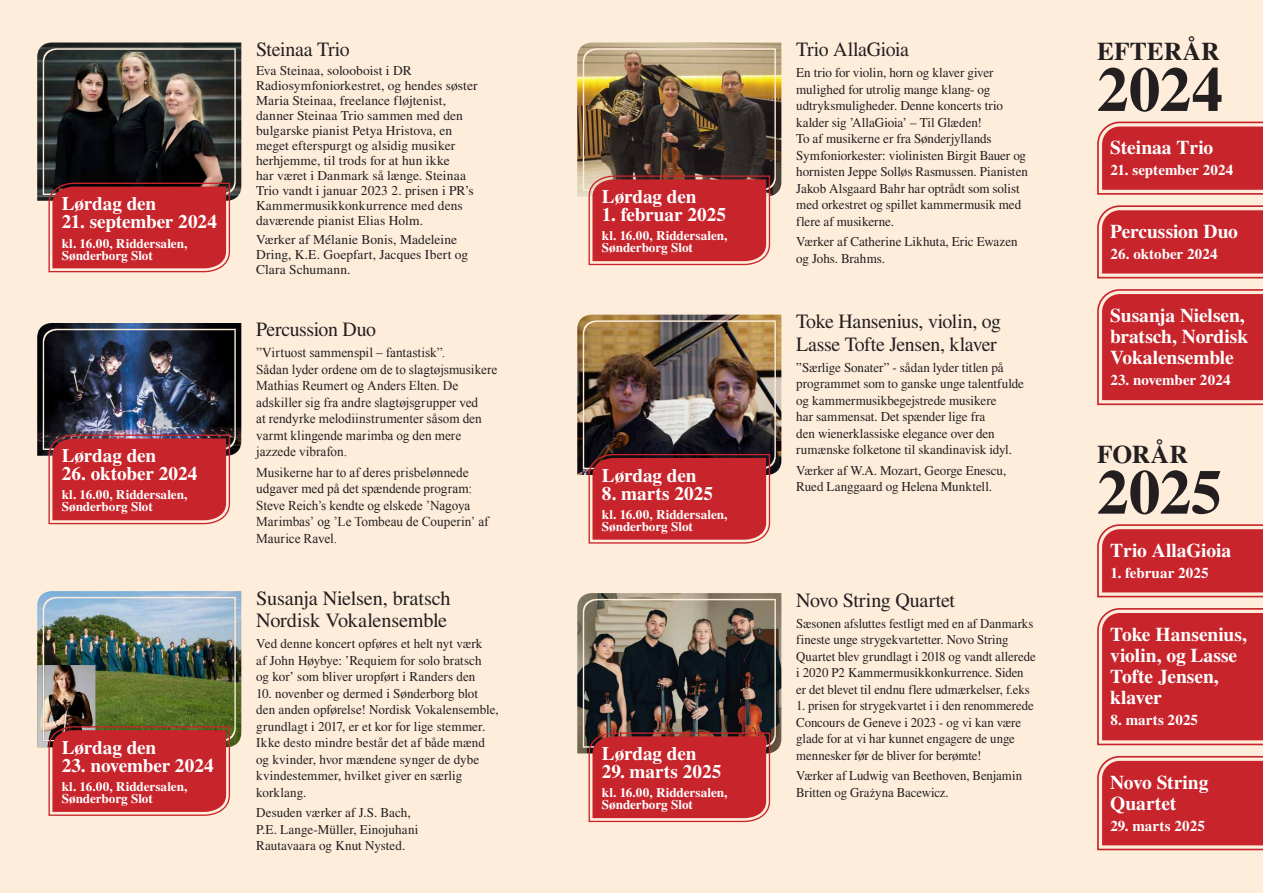
<style>
.page{position:relative;width:1263px;height:893px;background:#feeddb}
.page>*{position:absolute;margin:0;border:0;box-sizing:border-box;transform-origin:0 0}
.t1{font:700 63px "Times LT Std";color:#231f20}
.t2{font:700 25.5px "Times LT Std";letter-spacing:.005em;color:#231f20}
.t3{font:20.25px/22.5px "Times LT Std";letter-spacing:-.015em;color:#231f20}
.t4{font:700 19.5px/21px "Times LT Std";letter-spacing:-.005em;color:#fff}
.t5{font:700 19.2px "Times LT Std";letter-spacing:-.005em;color:#fff}
.t6{font:700 15px "Times LT Std";letter-spacing:.005em;color:#fff}
.t7{font:13.5px/16.5px "Times LT Std";color:#231f20}
.t8{font:13.5px/16.5px "Times LT Std";color:#231f20;scale:.95 1}
.t9{font:13.5px/16.5px "Times New Roman";color:#231f20}
.t10{font:700 13.2px/12px "Times LT Std";letter-spacing:-.005em;color:#fff}
.s1{font-family:"Minion Pro"}
</style>
<div class="page">
<img style="left:37px;top:43px;width:204px;height:158px">
<svg style="left:48px;top:182px;width:183px;height:91px;background:#c33136"></svg>
<img style="left:577px;top:315px;width:204px;height:160px">
<svg style="left:588px;top:453px;width:183px;height:91px;background:#c23035"></svg>
<img style="left:577px;top:43px;width:204px;height:153px">
<svg style="left:588px;top:175px;width:183px;height:91px;background:#c73539"></svg>
<img style="left:37px;top:323px;width:204px;height:133px">
<svg style="left:48px;top:434px;width:183px;height:91px;background:#c63339"></svg>
<img style="left:37px;top:591px;width:204px;height:156px">
<img style="left:37px;top:665px;width:58px;height:82px">
<img style="left:577px;top:593px;width:204px;height:160px">
<svg style="left:588px;top:732px;width:183px;height:91px;background:#c63237"></svg>
<svg style="left:1097px;top:205px;width:166px;height:74px;background:#ce3c40"></svg>
<svg style="left:1097px;top:289px;width:166px;height:117px;background:#cc363b"></svg>
<svg style="left:1097px;top:121px;width:166px;height:74px;background:#ce3c40"></svg>
<svg style="left:1097px;top:608px;width:166px;height:138px;background:#cc3238"></svg>
<svg style="left:1097px;top:524px;width:166px;height:74px;background:#ce3c40"></svg>
<svg style="left:1097px;top:755px;width:166px;height:96px;background:#cd393d"></svg>
<svg style="left:48px;top:725px;width:183px;height:91px;background:#c43335"></svg>
<h3 class="t5" style="left:62px;top:192px;width:96px">Lørdag den</h3>
<h3 class="t5" style="left:62px;top:210px;width:157px">21. september 2024</h3>
<p class="t10" style="left:62px;top:237px;width:127px">kl. 16.00, Riddersalen,<br>Sønderborg Slot</p>
<h3 class="t5" style="left:62px;top:444px;width:96px">Lørdag den</h3>
<h3 class="t5" style="left:62px;top:462px;width:137px">26. oktober 2024</h3>
<p class="t10" style="left:62px;top:489px;width:127px">kl. 16.00, Riddersalen,<br>Sønderborg Slot</p>
<h3 class="t5" style="left:62px;top:736px;width:96px">Lørdag den</h3>
<h3 class="t5" style="left:62px;top:754px;width:153px">23. november 2024</h3>
<p class="t10" style="left:62px;top:780px;width:127px">kl. 16.00, Riddersalen,<br>Sønderborg Slot</p>
<h3 class="t3" style="left:256px;top:38px;width:95px">Steinaa Trio</h3>
<p class="t7" style="left:256px;top:63px;width:223px;line-height:15px">Eva Steinaa, solooboist i DR Radiosymfoniorkestret, og hendes søster Maria Steinaa, freelance fløjtenist, danner Steinaa Trio sammen med den bulgarske pianist Petya Hristova, en meget efterspurgt og alsidig musiker herhjemme, til trods for at hun ikke<br>har været i Danmark så længe. Steinaa Trio vandt i januar 2023 2. prisen i PR’s Kammermusikkonkurrence med dens daværende pianist Elias Holm.</p>
<p class="t7" style="left:256px;top:232px;width:214px;line-height:15px">Værker af Mélanie Bonis, Madeleine<br>Dring, K.E. Goepfart, Jacques Ibert og<br>Clara Schumann.</p>
<h3 class="t3" style="left:256px;top:318px;width:121px">Percussion Duo</h3>
<p class="t9" style="left:256px;top:344px;width:243px">”Virtuost sammenspil – fantastisk”.<br>Sådan lyder ordene om de to slagtøjsmusikere Mathias Reumert og Anders Elten. De adskiller sig fra andre slagtøjsgrupper ved<br>at rendyrke melodiinstrumenter såsom den varmt klingende marimba og den mere jazzede vibrafon.</p>
<p class="t9" style="left:256px;top:464px;width:234px">Musikerne har to af deres prisbelønnede udgaver med på det spændende program:<br>Steve Reich’s kendte og elskede ’Nagoya Marimbas’ og ’Le Tombeau de Couperin’ af Maurice Ravel.</p>
<h3 class="t3" style="left:256px;top:587px;width:196px">Susanja Nielsen, bratsch<br>Nordisk Vokalensemble</h3>
<p class="t7" style="left:256px;top:635px;width:228px;text-align:justify">Ved denne koncert opføres et helt nyt værk af John Høybye: ’Requiem for solo bratsch og kor’ som bliver uropført i Randers den</p>
<p class="t7" style="left:256px;top:685px;width:244px">10. novenber og dermed i Sønderborg blot den anden opførelse! Nordisk Vokalensemble, grundlagt i 2017, er et kor for lige stemmer.<br>Ikke desto mindre består det af både mænd og kvinder, hvor mændene synger de dybe kvindestemmer, hvilket giver en særlig korklang.</p>
<p class="t7" style="left:256px;top:805px;width:164px">Desuden værker af J.S. Bach,<br>P.E. Lange-Müller, Einojuhani<br>Rautavaara og Knut Nysted.</p>
<h3 class="t5" style="left:602px;top:185px;width:96px">Lørdag den</h3>
<h3 class="t5" style="left:602px;top:203px;width:126px">1. februar 2025</h3>
<p class="t10" style="left:602px;top:230px;width:127px">kl. 16.00, Riddersalen,<br>Sønderborg Slot</p>
<h3 class="t5" style="left:602px;top:464px;width:96px">Lørdag den</h3>
<h3 class="t5" style="left:602px;top:482px;width:113px">8. marts 2025</h3>
<p class="t10" style="left:602px;top:508px;width:127px">kl. 16.00, Riddersalen,<br>Sønderborg Slot</p>
<h3 class="t5" style="left:602px;top:742px;width:96px">Lørdag den</h3>
<h3 class="t5" style="left:602px;top:760px;width:121px">29. marts 2025</h3>
<p class="t10" style="left:602px;top:786px;width:127px">kl. 16.00, Riddersalen,<br>Sønderborg Slot</p>
<h3 class="t3" style="left:796px;top:38px;width:114px">Trio AllaGioia</h3>
<p class="t7" style="left:796px;top:64px;width:233px">En trio for violin, horn og klaver giver mulighed for utrolig mange klang- og udtryksmuligheder. Denne koncerts trio kalder sig ’AllaGioia’ – Til Glæden!<br>To af musikerne er fra Sønderjyllands Symfoniorkester: violinisten Birgit Bauer og hornisten Jeppe Solløs Rasmussen. Pianisten Jakob Alsgaard Bahr har optrådt som solist med orkestret og spillet kammermusik med flere af musikerne.</p>
<p class="t7" style="left:796px;top:233px;width:223px">Værker af Catherine Likhuta, Eric Ewazen og Johs. Brahms.</p>
<h3 class="t3" style="left:796px;top:310px;width:206px">Toke Hansenius, violin, og<br>Lasse Tofte Jensen, klaver</h3>
<p class="t7" style="left:796px;top:359px;width:229px">”Særlige Sonater” - sådan lyder titlen på programmet som to ganske unge talentfulde og kammermusikbegejstrede musikere<br>har sammensat. Det spænder lige fra<br>den wienerklassiske elegance over den rumænske folketone til skandinavisk idyl.</p>
<p class="t7" style="left:796px;top:462px;width:212px">Værker af W.A. Mozart, George Enescu,<br>Rued Langgaard og Helena Munktell.</p>
<h3 class="t3" style="left:796px;top:589px;width:160px">Novo String Quartet</h3>
<p class="t8" style="left:796px;top:615px;width:254px">Sæsonen afsluttes festligt med en af Danmarks fineste unge strygekvartetter. Novo String Quartet blev grundlagt i 2018 og vandt allerede i 2020 P2 Kammermusikkonkurrence. Siden er det blevet til endnu flere udmærkelser, f.eks</p>
<p class="t8" style="left:796px;top:697px;width:252px">1. prisen for strygekvartet i i den renommerede Concours de Geneve i 2023 - og vi kan være glade for at vi har kunnet engagere de unge mennesker før de bliver for berømte!</p>
<p class="t8" style="left:796px;top:768px;width:239px">Værker af Ludwig van Beethoven, Benjamin<br>Britten og Gra<span class="s1">ż</span>yna Bacewicz.</p>
<h2 class="t2" style="left:1097px;top:36px;width:124px">EFTERÅR</h2>
<h1 class="t1" style="left:1097px;top:52px;width:127px">2024</h1>
<h3 class="t4" style="left:1110px;top:137px;width:105px">Steinaa Trio</h3>
<p class="t6" style="left:1110px;top:161px;width:124px">21. september 2024</p>
<h3 class="t4" style="left:1110px;top:221px;width:129px">Percussion Duo</h3>
<p class="t6" style="left:1110px;top:245px;width:109px">26. oktober 2024</p>
<h3 class="t4" style="left:1110px;top:304px;width:140px">Susanja Nielsen, bratsch, Nordisk<br>Vokalensemble</h3>
<p class="t6" style="left:1110px;top:371px;width:122px">23. november 2024</p>
<h2 class="t2" style="left:1097px;top:439px;width:92px">FORÅR</h2>
<h1 class="t1" style="left:1097px;top:455px;width:127px">2025</h1>
<h3 class="t4" style="left:1110px;top:540px;width:122px">Trio AllaGioia</h3>
<p class="t6" style="left:1110px;top:564px;width:100px">1. februar 2025</p>
<h3 class="t4" style="left:1110px;top:623px;width:138px">Toke Hansenius, violin, og Lasse<br>Tofte Jensen, klaver</h3>
<p class="t6" style="left:1110px;top:711px;width:89px">8. marts 2025</p>
<h3 class="t4" style="left:1110px;top:771px;width:100px">Novo String<br>Quartet</h3>
<p class="t6" style="left:1110px;top:816px;width:96px">29. marts 2025</p>
</div>
